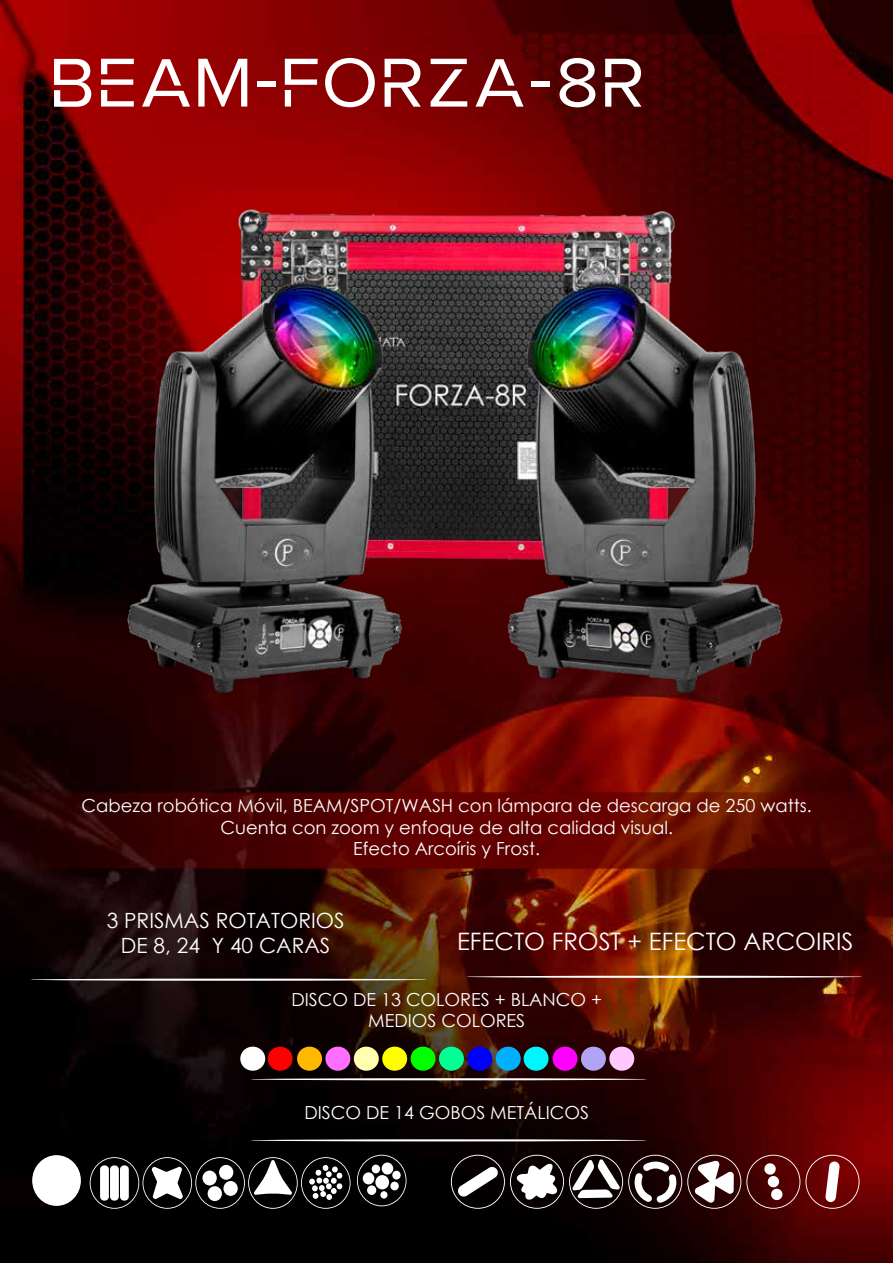
<style>
.page{position:relative;width:893px;height:1263px;background:#fff}
.page>*{position:absolute;margin:0;border:0;box-sizing:border-box;transform-origin:0 0}
.t1{font:75px "Robota Non Commercial";letter-spacing:.05em;color:#fff}
.t2{font:24px "Century Gothic";color:#fff}
.t3{font:21px/25.2px "Century Gothic";color:#fff;text-align:center}
.t4{font:18px/21.6px "Century Gothic";color:#fff;text-align:center}
</style>
<div class="page">
<img style="left:0;top:0;width:893px;height:1263px">
<img style="left:0;top:791px;width:445px;height:80px">
<img style="left:445px;top:791px;width:448px;height:80px">
<hr style="left:466px;top:976px;width:397px;height:2px;background:#fff;border-radius:50%">
<hr style="left:30px;top:978px;width:397px;height:3px;background:#fff;border-radius:50%">
<hr style="left:250px;top:1078px;width:397px;height:2px;background:#fff;border-radius:50%">
<hr style="left:250px;top:1139px;width:397px;height:2px;background:#fff;border-radius:50%">
<img style="left:117px;top:104px;width:675px;height:675px">
<svg style="left:90px;top:1157px;width:261px;height:52px"></svg>
<div style="left:32px;top:1155px;width:49px;height:51px;background:#fff;border-radius:50%"></div>
<svg style="left:357px;top:1155px;width:49px;height:51px"></svg>
<svg style="left:451px;top:1155px;width:408px;height:54px"></svg>
<div style="left:240px;top:1047px;width:25px;height:24px;background:#fff;border-radius:50%"></div>
<svg style="left:266px;top:1045px;width:370px;height:27px"></svg>
<h1 class="t1" style="left:51px;top:52px;width:595px">BEAM-FORZA-8R</h1>
<p class="t4" style="left:82px;top:795px;width:732px">Cabeza robótica Móvil, BEAM/SPOT/WASH con lámpara de descarga de 250 watts.<br>Cuenta con zoom y enfoque de alta calidad visual.<br>Efecto Arcoíris y Frost.</p>
<p class="t3" style="left:107px;top:907px;width:239px">3 PRISMAS ROTATORIOS<br>DE 8, 24 Y 40 CARAS</p>
<h2 class="t2" style="left:457px;top:924px;width:398px">EFECTO FROST + EFECTO ARCOIRIS</h2>
<p class="t4" style="left:291px;top:988px;width:312px">DISCO DE 13 COLORES + BLANCO +<br>MEDIOS COLORES</p>
<p class="t4" style="left:304px;top:1101px;width:286px">DISCO DE 14 GOBOS METÁLICOS</p>
</div>
